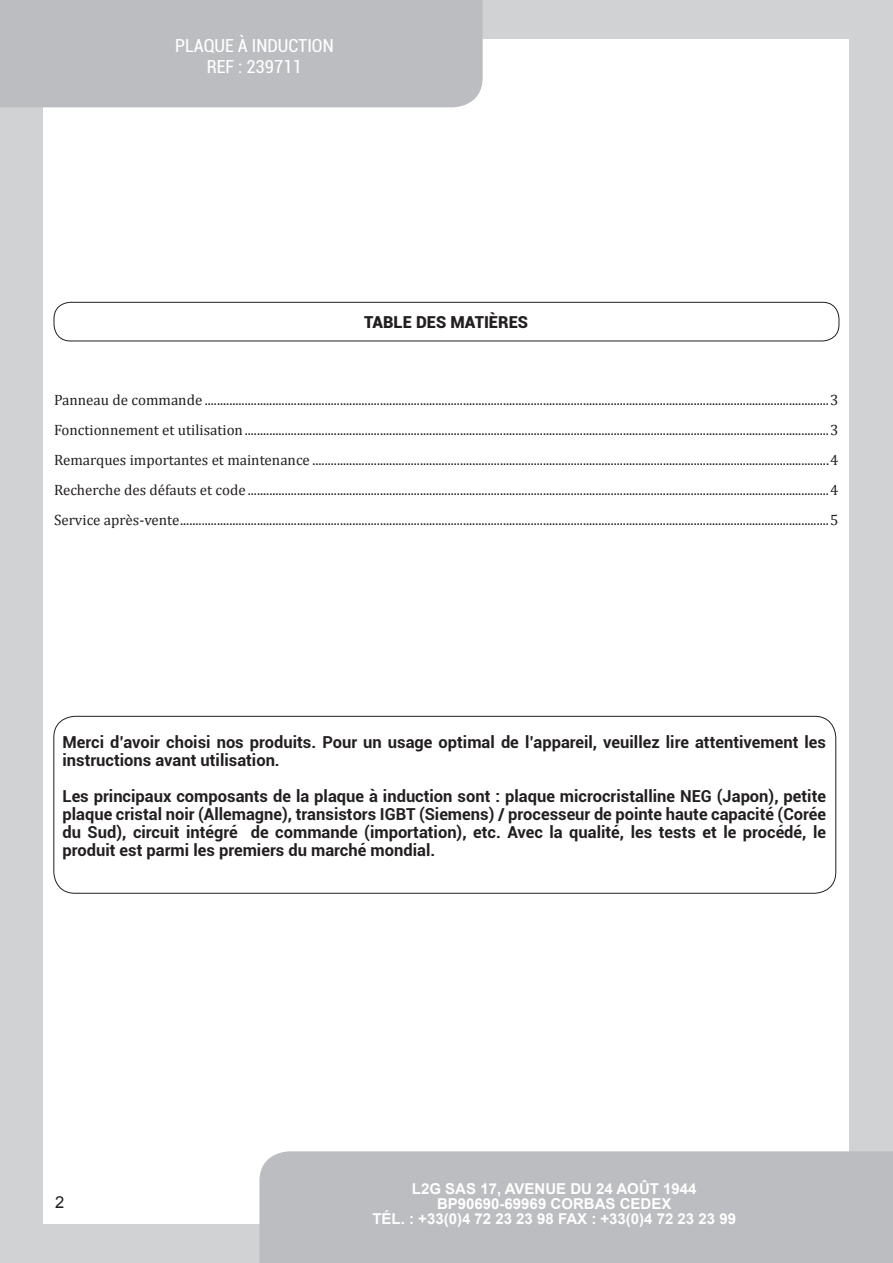
<style>
.page{position:relative;width:893px;height:1263px;background:#d1d2d4}
.page>*{position:absolute;margin:0;border:0;box-sizing:border-box;transform-origin:0 0}
.t1{font:condensed 18px/21px "Roboto";color:#fff;text-align:center}
.encadré{font:700 16.5px/18px "Roboto";color:#231f20}
.encadré-2{font:900 16.5px "Roboto";color:#231f20}
.paragraphe{font:16.5px "Arial";color:#231f20}
.paragraphe-2{font:15px "Cambria";color:#231f20}
.t2{font:700 15px/15px "Arial";color:#fff;text-align:center}
</style>
<div class="page">
<div style="left:44px;top:39px;width:805px;height:1185px;background:#fff"></div>
<div style="left:0;top:0;width:483px;height:107px;background:#bcbdc0"></div>
<div style="left:259px;top:1151px;width:634px;height:112px;background:#bcbdc0"></div>
<div style="left:54px;top:302px;width:785px;height:39px;border:1px solid #231f20;border-radius:16px"></div>
<div style="left:54px;top:716px;width:782px;height:177px;border:1px solid #231f20;border-radius:21px"></div>
<p class="t1" style="left:175px;top:35px;width:160px">PLAQUE À INDUCTION<br>REF : 239711</p>
<p class="encadré-2" style="left:364px;top:310px;width:166px">TABLE DES MATIÈRES</p>
<p class="paragraphe-2" style="left:54px;top:391px;width:786px">Panneau de commande ...........................................................................................................................................................................................................3</p>
<p class="paragraphe-2" style="left:54px;top:421px;width:786px">Fonctionnement et utilisation..............................................................................................................................................................................................3</p>
<p class="paragraphe-2" style="left:54px;top:451px;width:786px">Remarques importantes et maintenance ........................................................................................................................................................................4</p>
<p class="paragraphe-2" style="left:54px;top:481px;width:786px">Recherche des défauts et code .............................................................................................................................................................................................4</p>
<p class="paragraphe-2" style="left:54px;top:511px;width:786px">Service après-vente...................................................................................................................................................................................................................5</p>
<p class="encadré" style="left:63px;top:732px;width:765px">Merci d’avoir choisi nos produits. Pour un usage optimal de l’appareil, veuillez lire attentivement les instructions avant utilisation.</p>
<p class="encadré" style="left:63px;top:786px;width:765px;text-align:justify">Les principaux composants de la plaque à induction sont : plaque microcristalline NEG (Japon), petite plaque cristal noir (Allemagne), transistors IGBT (Siemens) / processeur de pointe haute capacité (Corée du Sud), circuit intégré de commande (importation), etc. Avec la qualité, les tests et le procédé, le produit est parmi les premiers du marché mondial.</p>
<p class="paragraphe" style="left:55px;top:1191px;width:11px">2</p>
<p class="t2" style="left:372px;top:1181px;width:365px">L2G SAS 17, AVENUE DU 24 AOÛT 1944<br>BP90690-69969 CORBAS CEDEX<br>TÉL. : +33(0)4 72 23 23 98 FAX : +33(0)4 72 23 23 99</p>
</div>
